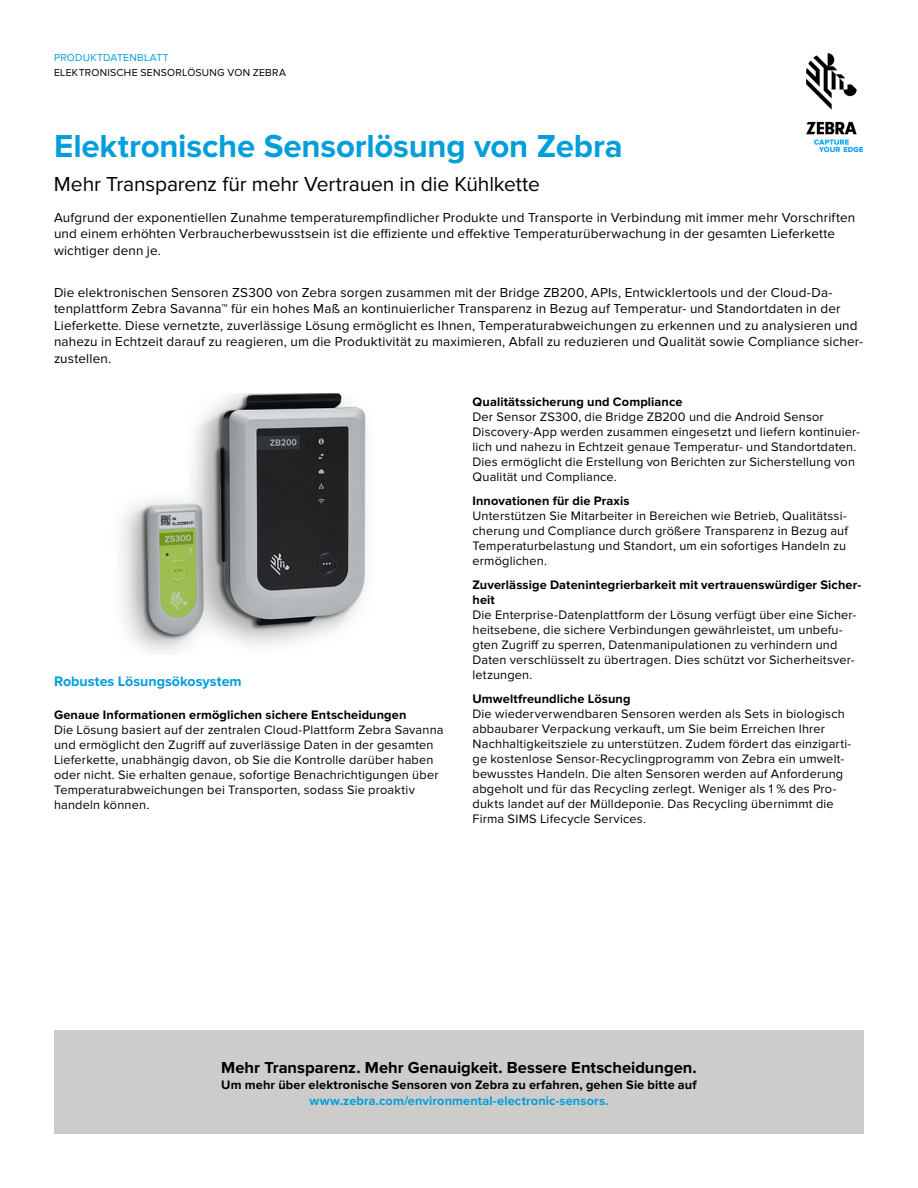
<style>
.page{position:relative;width:918px;height:1188px;background:#fff}
.page>*{position:absolute;margin:0;border:0;box-sizing:border-box;transform-origin:0 0}
.t1{font:700 33px "Proxima Nova";letter-spacing:-.005em;color:#009edb}
.t2{font:21px "Proxima Nova";letter-spacing:-.005em;color:#000}
.t3{font:700 16.5px "Proxima Nova";color:#000}
.t4{font:700 14.25px "Proxima Nova";color:#009edb}
.t5{font:13.5px/16.5px "Proxima Nova";letter-spacing:.01em;color:#000}
.t6{font:12.75px/15px "Proxima Nova";letter-spacing:.015em;color:#000}
.t7{font:700 12.75px/15px "Proxima Nova";letter-spacing:.01em;color:#000}
.t8{font:700 12.75px "Proxima Nova";letter-spacing:.01em;color:#009edb}
.t9{font:10.5px "Proxima Nova";letter-spacing:.025em;color:#000}
.t10{font:10.5px "Proxima Nova";letter-spacing:.025em;color:#009edb}
</style>
<div class="page">
<img style="left:806px;top:54px;width:56px;height:97px">
<div style="left:54px;top:1031px;width:810px;height:103px;background:#cdccca"></div>
<img style="left:121px;top:394px;width:245px;height:259px">
<p class="t10" style="left:54px;top:52px;width:116px">PRODUKTDATENBLATT</p>
<p class="t9" style="left:54px;top:66px;width:233px">ELEKTRONISCHE SENSORLÖSUNG VON ZEBRA</p>
<h1 class="t1" style="left:54px;top:127px;width:570px">Elektronische Sensorlösung von Zebra</h1>
<h2 class="t2" style="left:54px;top:172px;width:487px">Mehr Transparenz für mehr Vertrauen in die Kühlkette</h2>
<p class="t5" style="left:54px;top:209px;width:803px">Aufgrund der exponentiellen Zunahme temperaturempfindlicher Produkte und Transporte in Verbindung mit immer mehr Vorschriften und einem erhöhten Verbraucherbewusstsein ist die effiziente und effektive Temperaturüberwachung in der gesamten Lieferkette wichtiger denn je.</p>
<p class="t5" style="left:54px;top:284px;width:811px">Die elektronischen Sensoren ZS300 von Zebra sorgen zusammen mit der Bridge ZB200, APIs, Entwicklertools und der Cloud-Da&shy;tenplattform Zebra Savanna™ für ein hohes Maß an kontinuierlicher Transparenz in Bezug auf Temperatur- und Standortdaten in der Lieferkette. Diese vernetzte, zuverlässige Lösung ermöglicht es Ihnen, Temperaturabweichungen zu erkennen und zu analysieren und nahezu in Echtzeit darauf zu reagieren, um die Produktivität zu maximieren, Abfall zu reduzieren und Qualität sowie Compliance sicher&shy;zustellen.</p>
<p class="t4" style="left:54px;top:673px;width:189px">Robustes Lösungsökosystem</p>
<p class="t7" style="left:54px;top:707px;width:354px">Genaue Informationen ermöglichen sichere Entscheidungen</p>
<p class="t6" style="left:54px;top:722px;width:391px">Die Lösung basiert auf der zentralen Cloud-Plattform Zebra Savanna und ermöglicht den Zugriff auf zuverlässige Daten in der gesamten Lieferkette, unabhängig davon, ob Sie die Kontrolle darüber haben oder nicht. Sie erhalten genaue, sofortige Benachrichtigungen über Temperaturabweichungen bei Transporten, sodass Sie proaktiv handeln können.</p>
<p class="t7" style="left:472px;top:395px;width:212px">Qualitätssicherung und Compliance</p>
<p class="t6" style="left:472px;top:410px;width:389px">Der Sensor ZS300, die Bridge ZB200 und die Android Sensor Discovery-App werden zusammen eingesetzt und liefern kontinuier&shy;lich und nahezu in Echtzeit genaue Temperatur- und Standortdaten.<br>Dies ermöglicht die Erstellung von Berichten zur Sicherstellung von Qualität und Compliance.</p>
<p class="t7" style="left:472px;top:494px;width:159px">Innovationen für die Praxis</p>
<p class="t6" style="left:472px;top:509px;width:377px">Unterstützen Sie Mitarbeiter in Bereichen wie Betrieb, Qualitätssi&shy;cherung und Compliance durch größere Transparenz in Bezug auf Temperaturbelastung und Standort, um ein sofortiges Handeln zu ermöglichen.</p>
<p class="t7" style="left:472px;top:578px;width:390px">Zuverlässige Datenintegrierbarkeit mit vertrauenswürdiger Sicher&shy;heit</p>
<p class="t6" style="left:472px;top:608px;width:385px">Die Enterprise-Datenplattform der Lösung verfügt über eine Sicher&shy;heitsebene, die sichere Verbindungen gewährleistet, um unbefu&shy;gten Zugriff zu sperren, Datenmanipulationen zu verhindern und Daten verschlüsselt zu übertragen. Dies schützt vor Sicherheitsver&shy;letzungen.</p>
<p class="t7" style="left:472px;top:692px;width:160px">Umweltfreundliche Lösung</p>
<p class="t6" style="left:472px;top:707px;width:380px">Die wiederverwendbaren Sensoren werden als Sets in biologisch abbaubarer Verpackung verkauft, um Sie beim Erreichen Ihrer Nachhaltigkeitsziele zu unterstützen. Zudem fördert das einzigarti&shy;ge kostenlose Sensor-Recyclingprogramm von Zebra ein umwelt&shy;bewusstes Handeln. Die alten Sensoren werden auf Anforderung abgeholt und für das Recycling zerlegt. Weniger als 1 % des Pro&shy;dukts landet auf der Mülldeponie. Das Recycling übernimmt die Firma SIMS Lifecycle Services.</p>
<p class="t3" style="left:221px;top:1058px;width:477px">Mehr Transparenz. Mehr Genauigkeit. Bessere Entscheidungen.</p>
<p class="t7" style="left:221px;top:1077px;width:477px">Um mehr über elektronische Sensoren von Zebra zu erfahren, gehen Sie bitte auf</p>
<p class="t8" style="left:309px;top:1093px;width:301px">www.zebra.com/environmental-electronic-sensors.</p>
</div>
